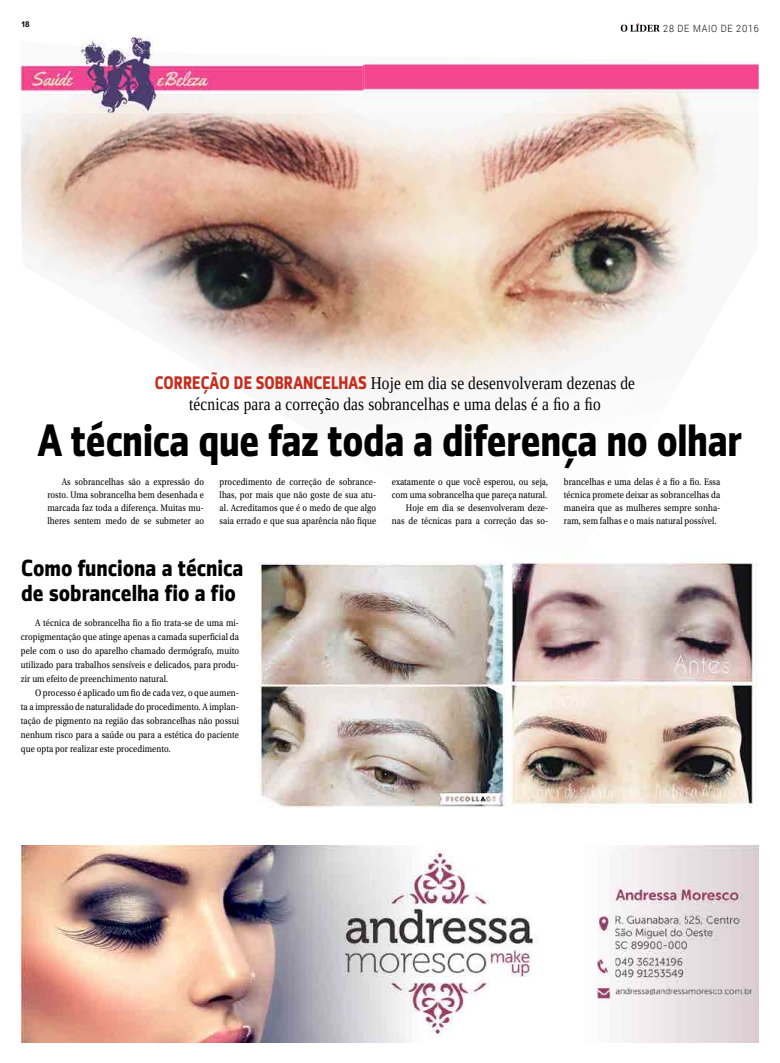
<style>
.page{position:relative;width:780px;height:1063px;background:#fff}
.page>*{position:absolute;margin:0;border:0;box-sizing:border-box;transform-origin:0 0}
.t1{font:700 45px "Zemestro Std";letter-spacing:-.01em;color:#000;scale:.85 1}
.t2{font:700 23.1px/24.8px "Zemestro Std";color:#000;scale:.9 1}
.t3{font:18px/21.6px "Tinos";letter-spacing:.01em;color:#000;text-align:center;scale:.85 1}
.t4{font:10px/13px "Utopia Std";letter-spacing:.01em;color:#000;text-align:justify;scale:.85 1}
.t5{font:300 10px "Roboto";letter-spacing:.08em;color:#000;scale:.9 1}
.t6{font:700 8px "Arial";color:#000}
.s1{font-family:"Zemestro Std";font-weight:700;color:#c42e1e}
</style>
<div class="page">
<svg style="left:620px;top:23px;width:39px;height:9px"></svg>
<img style="left:529px;top:112px;width:191px;height:445px">
<img style="left:529px;top:112px;width:144px;height:396px">
<img style="left:535px;top:176px;width:185px;height:381px">
<img style="left:529px;top:112px;width:103px;height:379px">
<img style="left:469px;top:112px;width:81px;height:344px">
<img style="left:213px;top:112px;width:215px;height:291px">
<img style="left:156px;top:112px;width:190px;height:255px">
<img style="left:141px;top:112px;width:124px;height:220px">
<img style="left:84px;top:112px;width:140px;height:202px">
<img style="left:21px;top:56px;width:172px;height:56px">
<img style="left:21px;top:112px;width:122px;height:167px">
<img style="left:21px;top:109px;width:40px;height:72px">
<img style="left:22px;top:845px;width:736px;height:197px">
<img style="left:80px;top:37px;width:73px;height:19px">
<img style="left:193px;top:65px;width:170px;height:47px">
<img style="left:363px;top:63px;width:395px;height:49px">
<img style="left:259px;top:562px;width:245px;height:246px">
<img style="left:505px;top:557px;width:253px;height:251px">
<p class="t6" style="left:21px;top:19px;width:10px">18</p>
<p class="t5" style="left:663px;top:21px;width:107px">28 DE MAIO DE 2016</p>
<h3 class="t3" style="left:155px;top:372px;width:566px"><span class="s1">CORREÇÃO DE SOBRANCELHAS</span> Hoje em dia se desenvolveram dezenas de técnicas para a correção das sobrancelhas e uma delas é a fio a fio</h3>
<h1 class="t1" style="left:38px;top:411px;width:830px">A técnica que faz toda a diferença no olhar</h1>
<p class="t4" style="left:47px;top:475px;width:186px;text-indent:14px">As sobrancelhas são a expressão do rosto. Uma sobrancelha bem desenhada e marcada faz toda a diferença. Muitas mu&shy;lheres sentem medo de se submeter ao</p>
<p class="t4" style="left:220px;top:475px;width:186px">procedimento de correção de sobrance&shy;lhas, por mais que não goste de sua atu&shy;al. Acreditamos que é o medo de que algo saia errado e que sua aparência não fique</p>
<p class="t4" style="left:392px;top:475px;width:186px;text-align:right">exatamente o que você esperou, ou seja, com uma sobrancelha que pareça natural.<br>Hoje em dia se desenvolveram deze&shy;nas de técnicas para a correção das so-</p>
<p class="t4" style="left:564px;top:475px;width:186px">brancelhas e uma delas é a fio a fio. Essa técnica promete deixar as sobrancelhas da maneira que as mulheres sempre sonha&shy;ram, sem falhas e o mais natural possível.</p>
<h2 class="t2" style="left:21px;top:555px;width:248px">Como funciona a técnica de sobrancelha fio a fio</h2>
<p class="t4" style="left:21px;top:616px;width:258px;line-height:14px;text-indent:14px">A técnica de sobrancelha fio a fio trata-se de uma mi&shy;cropigmentação que atinge apenas a camada superficial da pele com o uso do aparelho chamado dermógrafo, muito utilizado para trabalhos sensíveis e delicados, para produ&shy;zir um efeito de preenchimento natural.</p>
<p class="t4" style="left:21px;top:686px;width:258px;line-height:14px;text-indent:14px">O processo é aplicado um fio de cada vez, o que aumen&shy;ta a impressão de naturalidade do procedimento. A implan&shy;tação de pigmento na região das sobrancelhas não possui nenhum risco para a saúde ou para a estética do paciente que opta por realizar este procedimento.</p>
</div>
